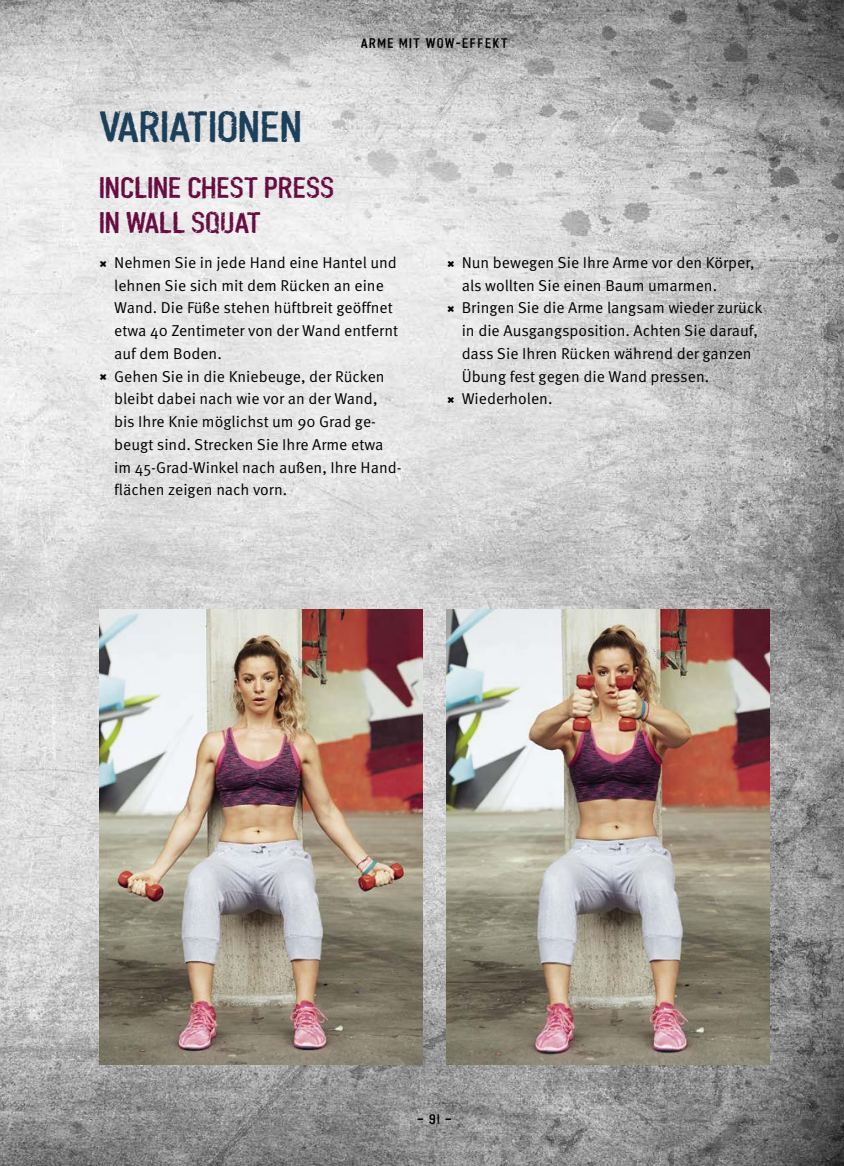
<style>
.page{position:relative;width:844px;height:1166px;background:#fff}
.page>*{position:absolute;margin:0;border:0;box-sizing:border-box;transform-origin:0 0}
.t1{font:43.75px "Boilerplate";color:#1c4059}
.t2{font:29.75px/35px "Boilerplate";color:#680c42}
.t3{font:15.75px "Meta OT Norm";color:#000}
.t4{font:14px "Boilerplate";letter-spacing:.1em;color:#000}
.s1{font-family:"Boilerplate";font-size:17.5px}
</style>
<div class="page">
<img style="left:0;top:0;width:843px;height:1166px">
<img style="left:99px;top:609px;width:323px;height:455px">
<img style="left:446px;top:609px;width:323px;height:455px">
<p class="t1" style="left:99px;top:103px;width:204px">VARIATIONEN</p>
<p class="t4" style="left:361px;top:35px;width:148px">ARME MIT WOW-EFFEKT</p>
<p class="t2" style="left:99px;top:170px;width:236px">INCLINE CHEST PRESS<br>IN WALL SQUAT</p>
<p class="t3" style="left:99px;top:253px;width:299px"><span class="s1">×</span> Nehmen Sie in jede Hand eine Hantel und</p>
<p class="t3" style="left:114px;top:276px;width:271px">lehnen Sie sich mit dem Rücken an eine</p>
<p class="t3" style="left:114px;top:298px;width:280px">Wand. Die Füße stehen hüftbreit geöffnet</p>
<p class="t3" style="left:114px;top:321px;width:285px">etwa 40 Zentimeter von der Wand entfernt</p>
<p class="t3" style="left:114px;top:344px;width:109px">auf dem Boden.</p>
<p class="t3" style="left:99px;top:367px;width:287px"><span class="s1">×</span> Gehen Sie in die Kniebeuge, der Rücken</p>
<p class="t3" style="left:114px;top:389px;width:265px">bleibt dabei nach wie vor an der Wand,</p>
<p class="t3" style="left:114px;top:412px;width:263px">bis Ihre Knie möglichst um 90 Grad ge -</p>
<p class="t3" style="left:114px;top:435px;width:271px">beugt sind. Strecken Sie Ihre Arme etwa</p>
<p class="t3" style="left:114px;top:458px;width:289px">im 45-Grad-Winkel nach außen, Ihre Hand-</p>
<p class="t3" style="left:114px;top:480px;width:174px">flächen zeigen nach vorn.</p>
<p class="t3" style="left:446px;top:253px;width:309px"><span class="s1">×</span> Nun bewegen Sie Ihre Arme vor den Körper,</p>
<p class="t3" style="left:461px;top:276px;width:257px">als wollten Sie einen Baum umarmen.</p>
<p class="t3" style="left:446px;top:298px;width:317px"><span class="s1">×</span> Bringen Sie die Arme langsam wieder zurück</p>
<p class="t3" style="left:461px;top:321px;width:298px">in die Ausgangsposition. Achten Sie darauf,</p>
<p class="t3" style="left:461px;top:344px;width:291px">dass Sie Ihren Rücken während der ganzen</p>
<p class="t3" style="left:461px;top:367px;width:249px">Übung fest gegen die Wand pressen.</p>
<p class="t3" style="left:446px;top:389px;width:107px"><span class="s1">×</span> Wiederholen.</p>
<p class="t4" style="left:417px;top:1112px;width:36px">– 91 –</p>
</div>
